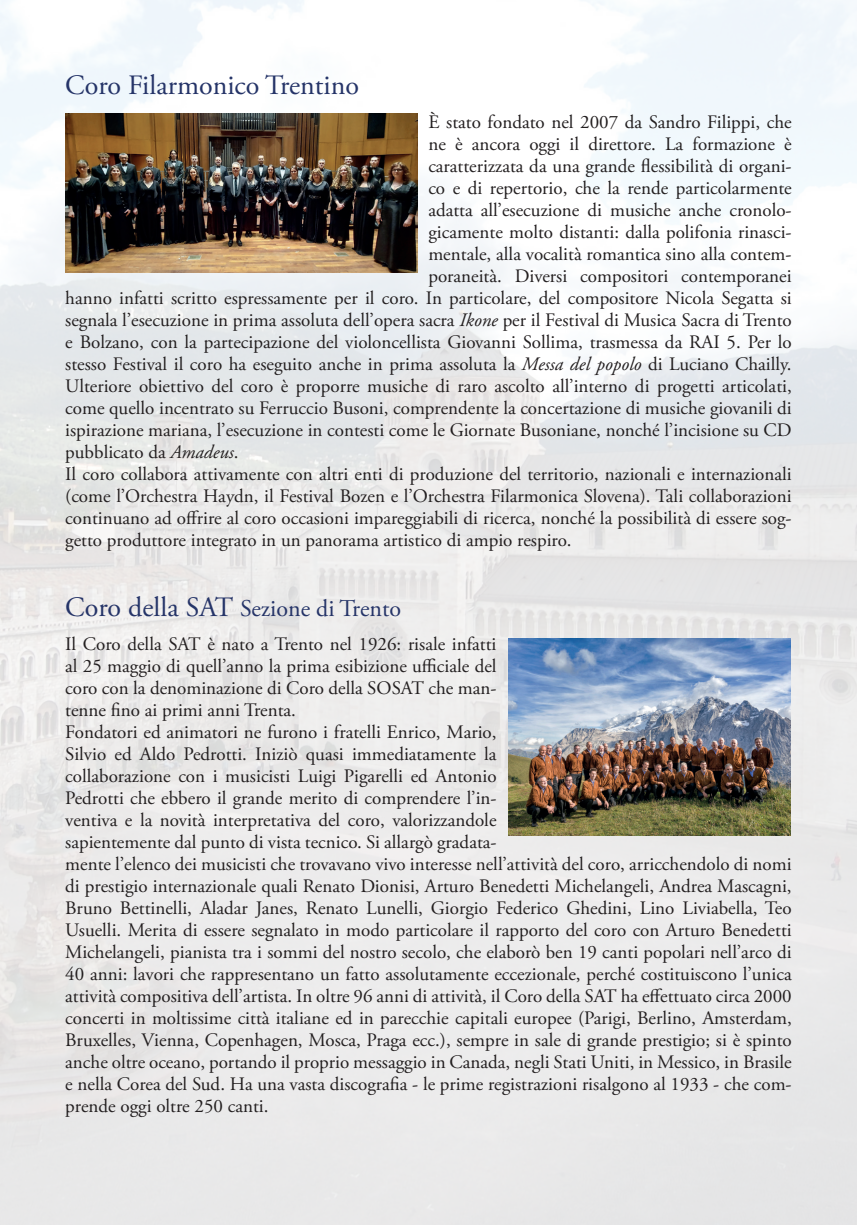
<style>
.page{position:relative;width:857px;height:1225px;background:#fff}
.page>*{position:absolute;margin:0;border:0;box-sizing:border-box;transform-origin:0 0}
.t1{font:28px "Adobe Garamond Pro";color:#253468}
.t2{font:24px "Adobe Garamond Pro";color:#253468}
.Normale{font:19px/22px "Adobe Garamond Pro";color:#231f20;text-align:justify}
.p1{font:19px/22px "Adobe Garamond Pro";color:#231f20;text-align:justify}
.s1{font-style:italic}
.s2{font-size:28px}
</style>
<div class="page">
<img style="left:0;top:0;width:856px;height:1225px">
<img style="left:65px;top:114px;width:352px;height:158px">
<img style="left:508px;top:638px;width:282px;height:197px">
<p class="t1" style="left:65px;top:68px;width:295px">Coro Filarmonico Trentino</p>
<p class="p1" style="left:428px;top:112px;width:364px">È stato fondato nel 2007 da Sandro Filippi, che</p>
<p class="p1" style="left:428px;top:134px;width:364px">ne è ancora oggi il direttore. La formazione è</p>
<p class="p1" style="left:428px;top:156px;width:364px">caratterizzata da una grande flessibilità di organi-</p>
<p class="p1" style="left:428px;top:178px;width:364px">co e di repertorio, che la rende particolarmente</p>
<p class="p1" style="left:428px;top:200px;width:364px">adatta all’esecuzione di musiche anche cronolo-</p>
<p class="p1" style="left:428px;top:222px;width:364px">gicamente molto distanti: dalla polifonia rinasci-</p>
<p class="p1" style="left:428px;top:244px;width:364px">mentale, alla vocalità romantica sino alla contem-</p>
<p class="p1" style="left:428px;top:266px;width:364px">poraneità. Diversi compositori contemporanei</p>
<p class="p1" style="left:65px;top:288px;width:727px">hanno infatti scritto espressamente per il coro. In particolare, del compositore Nicola Segatta si</p>
<p class="p1" style="left:65px;top:310px;width:727px">segnala l’esecuzione in prima assoluta dell’opera sacra <span class="s1">Ikone</span> per il Festival di Musica Sacra di Trento</p>
<p class="p1" style="left:65px;top:332px;width:727px">e Bolzano, con la partecipazione del violoncellista Giovanni Sollima, trasmessa da RAI 5. Per lo</p>
<p class="p1" style="left:65px;top:354px;width:727px">stesso Festival il coro ha eseguito anche in prima assoluta la <span class="s1">Messa del popolo</span> di Luciano Chailly.</p>
<p class="p1" style="left:65px;top:376px;width:727px">Ulteriore obiettivo del coro è proporre musiche di raro ascolto all’interno di progetti articolati,</p>
<p class="p1" style="left:65px;top:398px;width:727px">come quello incentrato su Ferruccio Busoni, comprendente la concertazione di musiche giovanili di</p>
<p class="p1" style="left:65px;top:420px;width:727px">ispirazione mariana, l’esecuzione in contesti come le Giornate Busoniane, nonché l’incisione su CD</p>
<p class="p1" style="left:65px;top:442px;width:175px">pubblicato da <span class="s1">Amadeus</span>.</p>
<p class="p1" style="left:65px;top:464px;width:727px">Il coro collabora attivamente con altri enti di produzione del territorio, nazionali e internazionali (come l’Orchestra Haydn, il Festival Bozen e l’Orchestra Filarmonica Slovena). Tali collaborazioni continuano ad offrire al coro occasioni impareggiabili di ricerca, nonché la possibilità di essere sog&shy;getto produttore integrato in un panorama artistico di ampio respiro.</p>
<p class="t2" style="left:65px;top:594px;width:337px"><span class="s2">Coro della SAT</span> Sezione di Trento</p>
<p class="Normale" style="left:65px;top:634px;width:432px">Il Coro della SAT è nato a Trento nel 1926: risale infatti al 25 maggio di quell’anno la prima esibizione ufficiale del coro con la denominazione di Coro della SOSAT che man&shy;tenne fino ai primi anni Trenta.</p>
<p class="Normale" style="left:65px;top:722px;width:727px;text-align:left">Fondatori ed animatori ne furono i fratelli Enrico, Mario,<br>Silvio ed Aldo Pedrotti. Iniziò quasi immediatamente la<br>collaborazione con i musicisti Luigi Pigarelli ed Antonio<br>Pedrotti che ebbero il grande merito di comprendere l’in-<br>ventiva e la novità interpretativa del coro, valorizzandole<br>sapientemente dal punto di vista tecnico. Si allargò gradata-<br>mente l’elenco dei musicisti che trovavano vivo interesse nell’attività del coro, arricchendolo di nomi di prestigio internazionale quali Renato Dionisi, Arturo Benedetti Michelangeli, Andrea Mascagni, Bruno Bettinelli, Aladar Janes, Renato Lunelli, Giorgio Federico Ghedini, Lino Liviabella, Teo Usuelli. Merita di essere segnalato in modo particolare il rapporto del coro con Arturo Benedetti Michelangeli, pianista tra i sommi del nostro secolo, che elaborò ben 19 canti popolari nell’arco di 40 anni: lavori che rappresentano un fatto assolutamente eccezionale, perché costituiscono l’unica attività compositiva dell’artista. In oltre 96 anni di attività, il Coro della SAT ha effettuato circa 2000 concerti in moltissime città italiane ed in parecchie capitali europee (Parigi, Berlino, Amsterdam, Bruxelles, Vienna, Copenhagen, Mosca, Praga ecc.), sempre in sale di grande prestigio; si è spinto anche oltre oceano, portando il proprio messaggio in Canada, negli Stati Uniti, in Messico, in Brasile e nella Corea del Sud. Ha una vasta discografia - le prime registrazioni risalgono al 1933 - che com&shy;prende oggi oltre 250 canti.</p>
</div>
